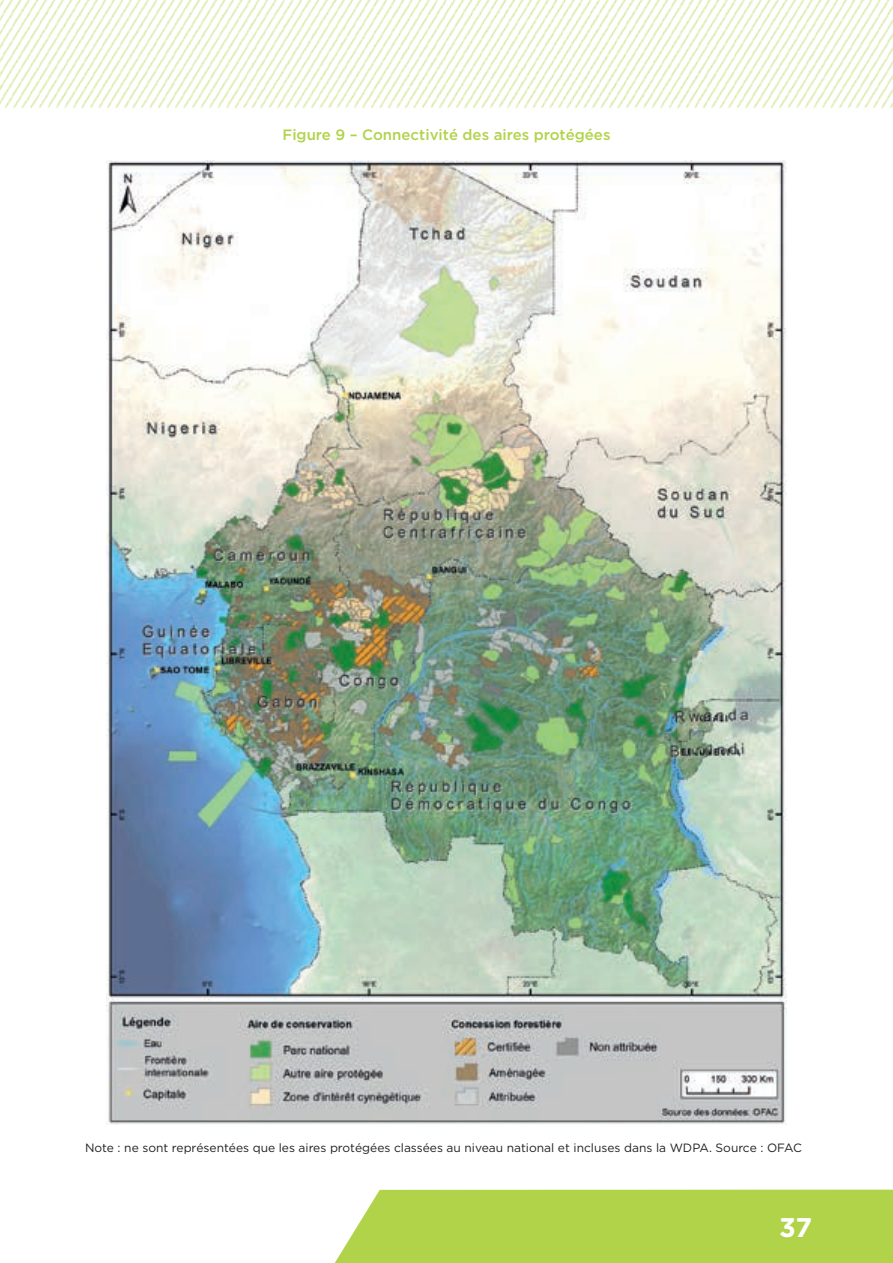
<style>
.page{position:relative;width:893px;height:1263px;background:#fff}
.page>*{position:absolute;margin:0;border:0;box-sizing:border-box;transform-origin:0 0}
.t1{font:700 27px "Gotham HTF";color:#fff}
.t2{font:500 15px "Gotham HTF";color:#b1d349}
.t3{font:12px "Gotham HTF";color:#231f20}
</style>
<div class="page">
<img style="left:0;top:0;width:893px;height:109px">
<div style="left:335px;top:1189px;width:558px;height:74px;background:#b1d349"></div>
<img style="left:107px;top:160px;width:679px;height:965px">
<p class="t2" style="left:282px;top:126px;width:329px">Figure 9 – Connectivité des aires protégées</p>
<p class="t3" style="left:85px;top:1141px;width:718px">Note : ne sont représentées que les aires protégées classées au niveau national et incluses dans la WDPA. Source : OFAC</p>
<h1 class="t1" style="left:779px;top:1212px;width:34px">37</h1>
</div>
